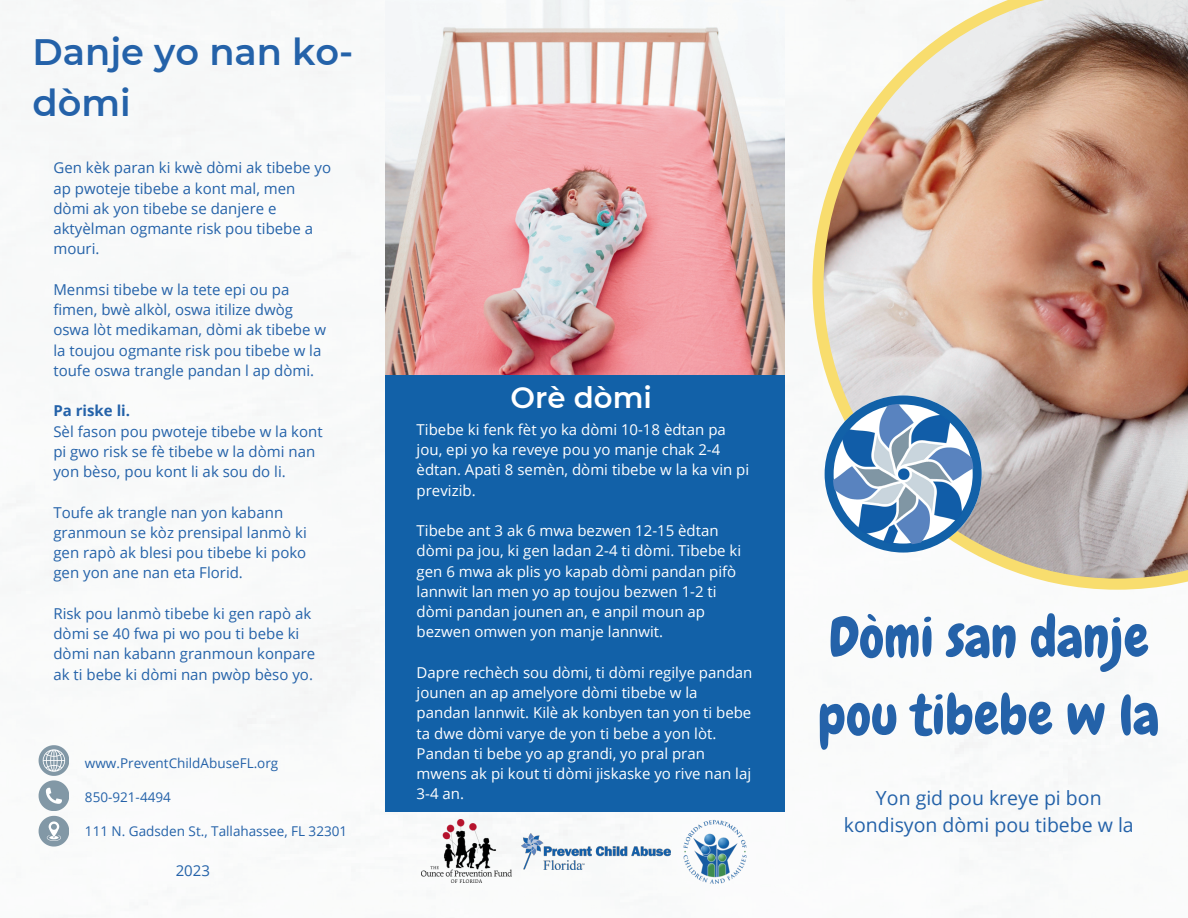
<style>
.page{position:relative;width:1188px;height:918px;background:#fff}
.page>*{position:absolute;margin:0;border:0;box-sizing:border-box;transform-origin:0 0}
.t1{font:55.5px/77.7px "Chewy";color:#2462a9}
.t2{font:600 36.75px/50.7px "Montserrat";color:#2462a9}
.t3{font:600 29.25px "Montserrat";color:#fff}
.t4{font:19.5px/27px "Open Sans";color:#2462a9;text-align:center}
.t5{font:15px/20.2px "Open Sans";color:#2462a9}
.t6{font:15px/20.2px "Open Sans";color:#fff}
.t7{font:700 15px "Open Sans";color:#2462a9}
.t8{font:13.5px "Open Sans";color:#2462a9}
</style>
<div class="page">
<img style="left:812px;top:0;width:376px;height:590px">
<svg style="left:825px;top:395px;width:157px;height:158px"></svg>
<img style="left:833px;top:404px;width:141px;height:141px;border-radius:50%">
<img style="left:385px;top:0;width:400px;height:376px">
<div style="left:385px;top:376px;width:400px;height:436px;background:#1261a8"></div>
<svg style="left:39px;top:745px;width:30px;height:101px"></svg>
<img style="left:683px;top:819px;width:64px;height:65px">
<img style="left:422px;top:820px;width:90px;height:63px">
<img style="left:522px;top:833px;width:148px;height:36px">
<h2 class="t2" style="left:33px;top:25px;width:322px">Danje yo nan ko&shy;dòmi</h2>
<p class="t5" style="left:53px;top:157px;width:279px">Gen kèk paran ki kwè dòmi ak tibebe yo ap pwoteje tibebe a kont mal, men dòmi ak yon tibebe se danjere e aktyèlman ogmante risk pou tibebe a mouri.</p>
<p class="t5" style="left:53px;top:279px;width:274px">Menmsi tibebe w la tete epi ou pa fimen, bwè alkòl, oswa itilize dwòg oswa lòt medikaman, dòmi ak tibebe w la toujou ogmante risk pou tibebe w la toufe oswa trangle pandan l ap dòmi.</p>
<p class="t7" style="left:53px;top:400px;width:78px">Pa riske li.</p>
<p class="t5" style="left:53px;top:421px;width:271px">Sèl fason pou pwoteje tibebe w la kont pi gwo risk se fè tibebe w la dòmi nan yon bèso, pou kont li ak sou do li.</p>
<p class="t5" style="left:53px;top:502px;width:255px">Toufe ak trangle nan yon kabann granmoun se kòz prensipal lanmò ki gen rapò ak blesi pou tibebe ki poko gen yon ane nan eta Florid.</p>
<p class="t5" style="left:53px;top:603px;width:263px">Risk pou lanmò tibebe ki gen rapò ak dòmi se 40 fwa pi wo pou ti bebe ki dòmi nan kabann granmoun konpare ak ti bebe ki dòmi nan pwòp bèso yo.</p>
<p class="t8" style="left:85px;top:754px;width:195px">www.PreventChildAbuseFL.org</p>
<p class="t8" style="left:85px;top:788px;width:87px">850-921-4494</p>
<p class="t8" style="left:85px;top:822px;width:264px">111 N. Gadsden St., Tallahassee, FL 32301</p>
<p class="t5" style="left:176px;top:860px;width:36px">2023</p>
<h3 class="t3" style="left:511px;top:377px;width:143px">Orè dòmi</h3>
<p class="t6" style="left:417px;top:419px;width:334px">Tibebe ki fenk fèt yo ka dòmi 10-18 èdtan pa jou, epi yo ka reveye pou yo manje chak 2-4 èdtan. Apati 8 semèn, dòmi tibebe w la ka vin pi previzib.</p>
<p class="t6" style="left:417px;top:520px;width:326px">Tibebe ant 3 ak 6 mwa bezwen 12-15 èdtan dòmi pa jou, ki gen ladan 2-4 ti dòmi. Tibebe ki gen 6 mwa ak plis yo kapab dòmi pandan pifò lannwit lan men yo ap toujou bezwen 1-2 ti dòmi pandan jounen an, e anpil moun ap bezwen omwen yon manje lannwit.</p>
<p class="t6" style="left:417px;top:662px;width:337px">Dapre rechèch sou dòmi, ti dòmi regilye pandan jounen an ap amelyore dòmi tibebe w la pandan lannwit. Kilè ak konbyen tan yon ti bebe ta dwe dòmi varye de yon ti bebe a yon lòt.<br>Pandan ti bebe yo ap grandi, yo pral pran mwens ak pi kout ti dòmi jiskaske yo rive nan laj 3-4 an.</p>
<h1 class="t1" style="left:818px;top:599px;width:343px">Dòmi san danje pou tibebe w la</h1>
<h3 class="t4" style="left:844px;top:784px;width:292px">Yon gid pou kreye pi bon kondisyon dòmi pou tibebe w la</h3>
</div>
